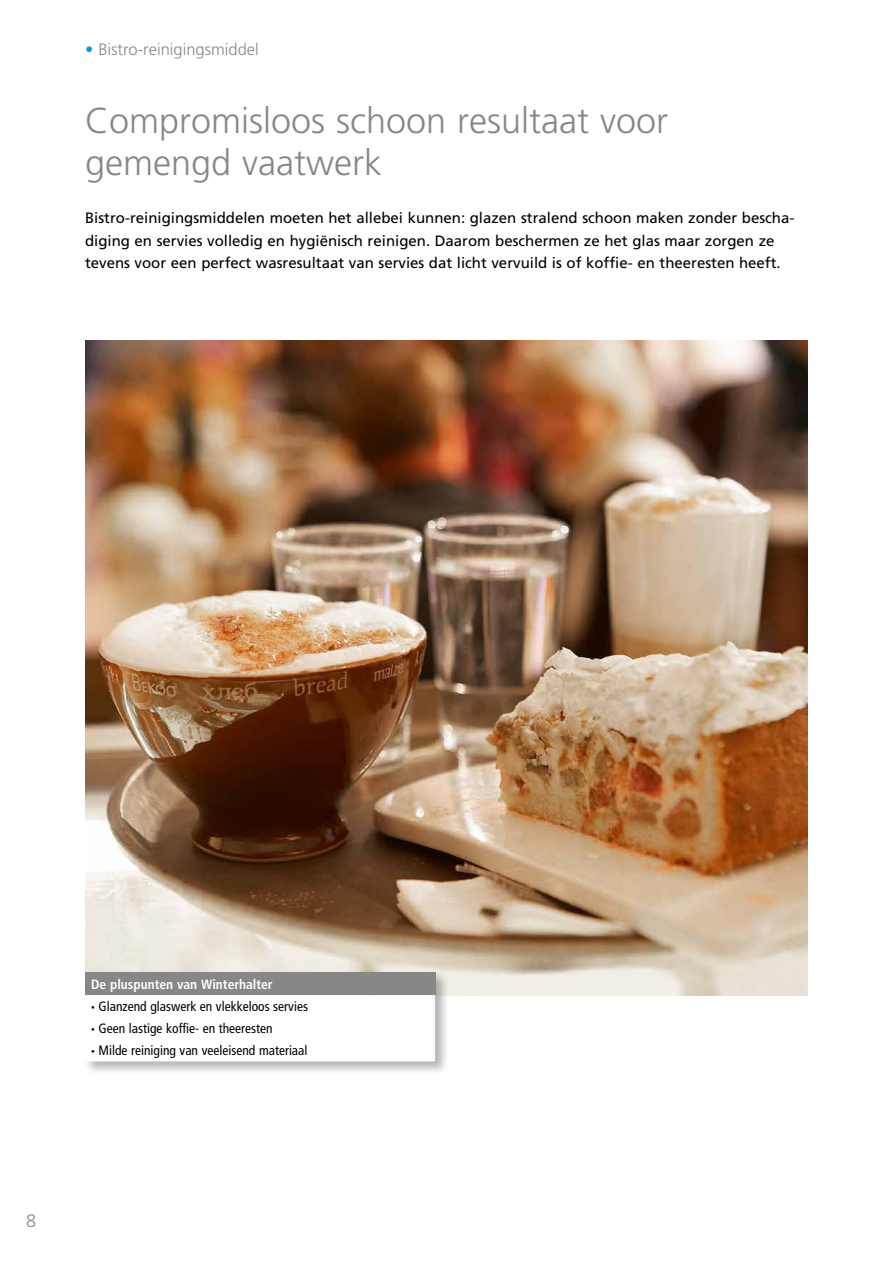
<style>
.page{position:relative;width:893px;height:1263px;background:#fff}
.page>*{position:absolute;margin:0;border:0;box-sizing:border-box;transform-origin:0 0}
.t1{font:300 36px/42px "Frutiger LT Pro";color:#878786}
.t2{font:300 18px "Frutiger LT Pro";color:#878786}
.t3{font:300 16.5px "Frutiger LT Pro";color:#878786}
.t4{font:15px/22.5px "Frutiger LT Pro";color:#000}
.t5{font:condensed 13.5px "Frutiger LT Pro";color:#000}
.t6{font:700 condensed 13.5px "Frutiger LT Pro";color:#fff}
.s1{color:#009ee3}
.s2{font-size:7.5px}
</style>
<div class="page">
<img style="left:85px;top:340px;width:723px;height:655px">
<div style="left:83px;top:971px;width:367px;height:105px;background:#000;opacity:.3"></div>
<div style="left:85px;top:972px;width:350px;height:23px;background:#878786"></div>
<svg style="left:85px;top:995px;width:350px;height:66px"></svg>
<p class="t3" style="left:85px;top:40px;width:175px"><span class="s1">•</span> Bistro-reinigingsmiddel</p>
<h1 class="t1" style="left:85px;top:100px;width:585px">Compromisloos schoon resultaat voor gemengd vaatwerk</h1>
<p class="t4" style="left:85px;top:207px;width:711px">Bistro-reinigingsmiddelen moeten het allebei kunnen: glazen stralend schoon maken zonder bescha&shy;diging en servies volledig en hygiënisch reinigen. Daarom beschermen ze het glas maar zorgen ze tevens voor een perfect wasresultaat van servies dat licht vervuild is of koffie- en theeresten heeft.</p>
<p class="t6" style="left:91px;top:976px;width:183px">De pluspunten van Winterhalter</p>
<p class="t5" style="left:91px;top:999px;width:218px"><span class="s2">•</span> Glanzend glaswerk en vlekkeloos servies</p>
<p class="t5" style="left:91px;top:1021px;width:183px"><span class="s2">•</span> Geen lastige koffie- en theeresten</p>
<p class="t5" style="left:91px;top:1043px;width:218px"><span class="s2">•</span> Milde reiniging van veeleisend materiaal</p>
<p class="t2" style="left:26px;top:1210px;width:12px">8</p>
</div>
